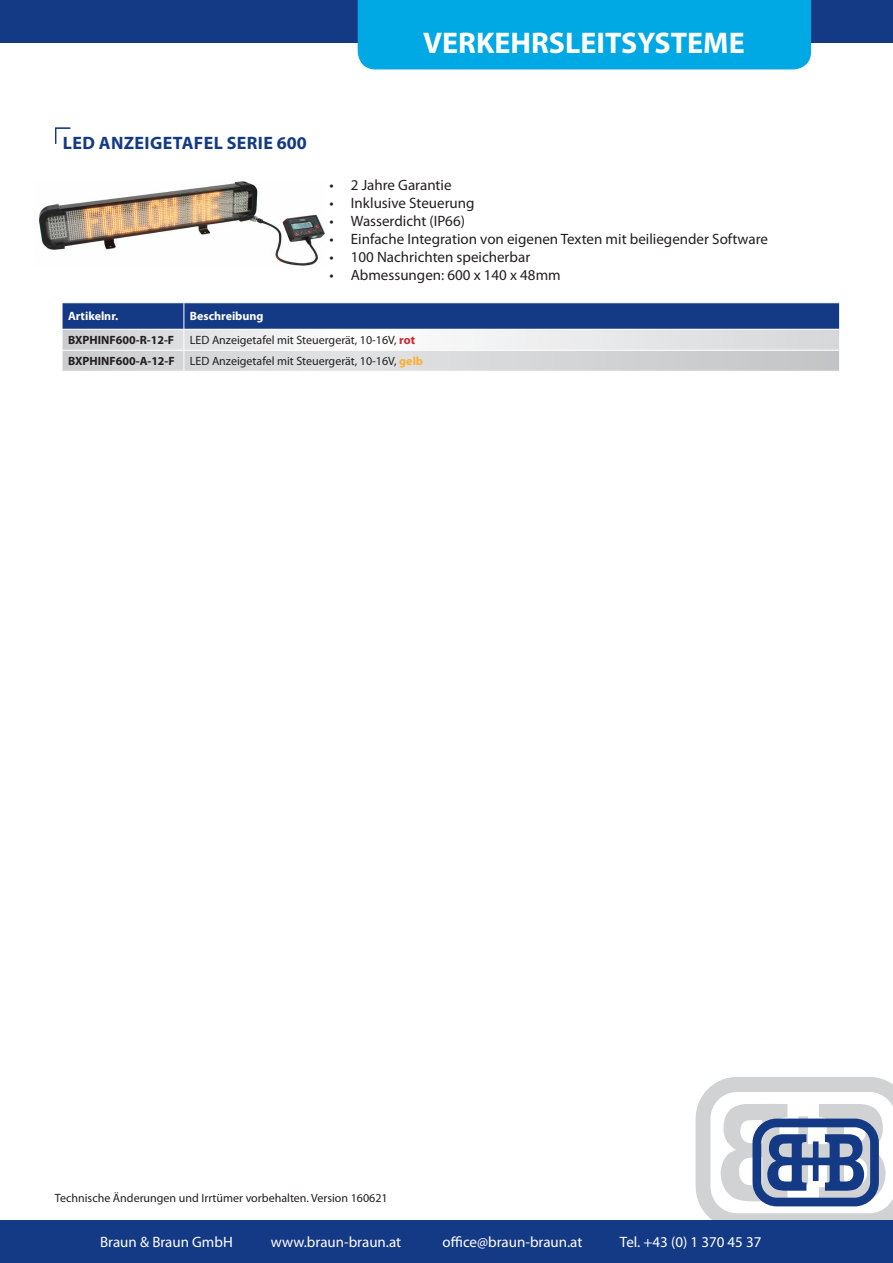
<style>
.page{position:relative;width:893px;height:1263px;background:#fff}
.page>*{position:absolute;margin:0;border:0;box-sizing:border-box;transform-origin:0 0}
.t1{font:700 30px "Myriad Pro";color:#fff}
.t2{font:700 18px "Myriad Pro";letter-spacing:.02em;color:#143a85}
.t3{font:15px "Myriad Pro";color:#231f20}
.t4{font:15px "Myriad Pro";color:#fff}
.t5{font:12px "Myriad Pro";color:#231f20}
.t6{font:700 12px "Myriad Pro";color:#231f20}
.t7{font:700 12px "Myriad Pro";color:#fff}
.s1{font-weight:700;color:#d1232a}
.s2{font-weight:700;color:#fbb033}
</style>
<div class="page">
<svg style="left:696px;top:1077px;width:197px;height:143px"></svg>
<div style="left:0;top:1220px;width:893px;height:43px;background:#143a85"></div>
<div style="left:0;top:0;width:893px;height:43px;background:#143a85"></div>
<div style="left:358px;top:0;width:453px;height:69px;background:#00a8e4"></div>
<svg style="left:55px;top:128px;width:15px;height:16px"></svg>
<svg style="left:62px;top:303px;width:778px;height:68px;background:#93a2bf"></svg>
<img style="left:39px;top:181px;width:286px;height:85px">
<p class="t1" style="left:423px;top:23px;width:323px">VERKEHRSLEITSYSTEME</p>
<p class="t2" style="left:63px;top:131px;width:245px">LED ANZEIGETAFEL SERIE 600</p>
<p class="t3" style="left:330px;top:176px;width:124px">• 2 Jahre Garantie</p>
<p class="t3" style="left:330px;top:194px;width:147px">• Inklusive Steuerung</p>
<p class="t3" style="left:330px;top:212px;width:137px">• Wasserdicht (IP66)</p>
<p class="t3" style="left:330px;top:230px;width:440px">• Einfache Integration von eigenen Texten mit beiliegender Software</p>
<p class="t3" style="left:330px;top:248px;width:202px">• 100 Nachrichten speicherbar</p>
<p class="t3" style="left:330px;top:266px;width:233px">• Abmessungen: 600 x 140 x 48mm</p>
<p class="t7" style="left:68px;top:309px;width:52px">Artikelnr.</p>
<p class="t7" style="left:190px;top:309px;width:75px">Beschreibung</p>
<p class="t6" style="left:68px;top:332px;width:108px">BXPHINF600-R-12-F</p>
<p class="t5" style="left:190px;top:333px;width:227px">LED Anzeigetafel mit Steuergerät, 10-16V, <span class="s1">rot</span></p>
<p class="t6" style="left:68px;top:353px;width:108px">BXPHINF600-A-12-F</p>
<p class="t5" style="left:190px;top:354px;width:235px">LED Anzeigetafel mit Steuergerät, 10-16V, <span class="s2">gelb</span></p>
<p class="t5" style="left:55px;top:1190px;width:334px">Technische Änderungen und Irrtümer vorbehalten. Version 160621</p>
<p class="t4" style="left:100px;top:1232px;width:134px">Braun &amp; Braun GmbH</p>
<p class="t4" style="left:271px;top:1232px;width:132px">www.braun-braun.at</p>
<p class="t4" style="left:443px;top:1232px;width:141px">office@braun-braun.at</p>
<p class="t4" style="left:620px;top:1232px;width:143px">Tel. +43 (0) 1 370 45 37</p>
</div>
